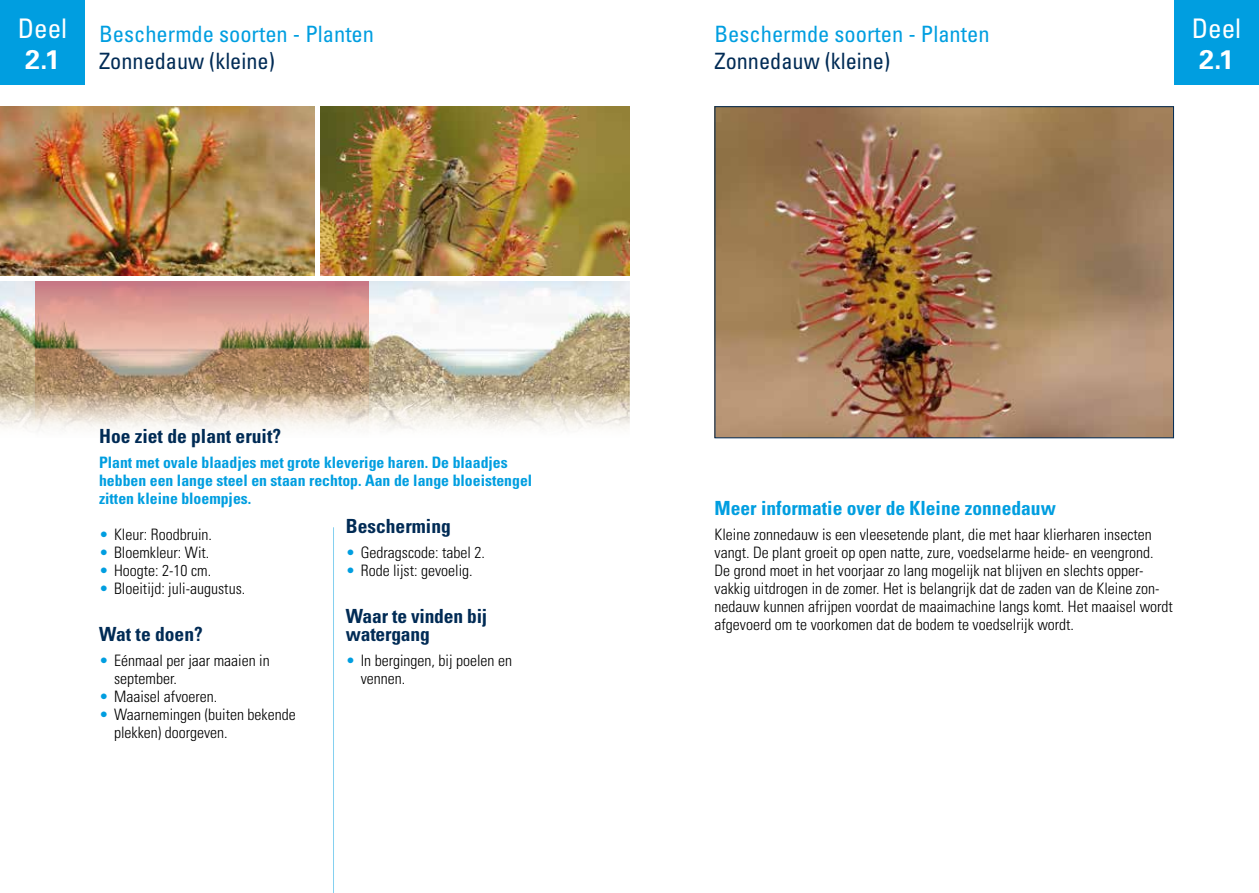
<style>
.page{position:relative;width:1259px;height:893px;background:#fff}
.page>*{position:absolute;margin:0;border:0;box-sizing:border-box;transform-origin:0 0}
.t1{font:condensed 27px/31.5px "Univers";color:#fff}
.t2{font:700 27px "Univers";color:#fff}
.t3{font:condensed 22.5px/27px "Univers";color:#009ee0}
.t4{font:700 condensed 19.5px/18px "Univers";color:#002b55}
.t5{font:700 condensed 19.5px "Univers";color:#009ee0}
.t6{font:300 condensed 15.75px/18px "Univers";color:#000}
.t7{font:700 condensed 15.75px/18px "Univers";color:#009ee0}
.s1{font-weight:700;font-stretch:normal}
.s2{color:#002b55}
.s3{color:#009ee0}
</style>
<div class="page">
<div style="left:1174px;top:0;width:85px;height:85px;background:#009ee0"></div>
<div style="left:0;top:0;width:85px;height:85px;background:#009ee0"></div>
<img style="left:0;top:281px;width:629px;height:149px">
<svg style="left:35px;top:281px;width:334px;height:150px;background:#caa491"></svg>
<img style="left:0;top:106px;width:315px;height:169px">
<img style="left:321px;top:106px;width:308px;height:169px">
<img style="left:716px;top:108px;width:456px;height:328px">
<div style="left:714px;top:106px;width:460px;height:332px;border:1px solid #002b55"></div>
<hr style="left:333px;top:527px;width:1px;height:366px;background:#84d0f0">
<p class="t1" style="left:18px;top:12px;width:51px">Deel<br><span class="s1">2.1</span></p>
<p class="t3" style="left:99px;top:20px;width:276px">Beschermde soorten - Planten<br><span class="s2">Zonnedauw (kleine)</span></p>
<p class="t4" style="left:99px;top:426px;width:183px">Hoe ziet de plant eruit?</p>
<p class="t7" style="left:99px;top:453px;width:435px">Plant met ovale blaadjes met grote kleverige haren. De blaadjes hebben een lange steel en staan rechtop. Aan de lange bloeistengel zitten kleine bloempjes.</p>
<p class="t6" style="left:99px;top:525px;width:114px"><span class="s3">•</span> Kleur: Roodbruin.</p>
<p class="t6" style="left:99px;top:543px;width:112px"><span class="s3">•</span> Bloemkleur: Wit.</p>
<p class="t6" style="left:99px;top:561px;width:114px"><span class="s3">•</span> Hoogte: 2-10 cm.</p>
<p class="t6" style="left:99px;top:579px;width:148px"><span class="s3">•</span> Bloeitijd: juli-augustus.</p>
<p class="t4" style="left:99px;top:624px;width:105px">Wat te doen?</p>
<p class="t6" style="left:114px;top:651px;width:157px;text-indent:-15px"><span class="s3">•</span> Eénmaal per jaar maaien in september.</p>
<p class="t6" style="left:99px;top:687px;width:120px"><span class="s3">•</span> Maaisel afvoeren.</p>
<p class="t6" style="left:114px;top:705px;width:183px;text-indent:-15px"><span class="s3">•</span> Waarnemingen (buiten bekende plekken) doorgeven.</p>
<p class="t4" style="left:346px;top:516px;width:107px">Bescherming</p>
<p class="t6" style="left:346px;top:543px;width:141px"><span class="s3">•</span> Gedragscode: tabel 2.</p>
<p class="t6" style="left:346px;top:561px;width:128px"><span class="s3">•</span> Rode lijst: gevoelig.</p>
<p class="t4" style="left:346px;top:606px;width:143px">Waar te vinden bij watergang</p>
<p class="t6" style="left:361px;top:651px;width:153px;text-indent:-15px"><span class="s3">•</span> In bergingen, bij poelen en vennen.</p>
<p class="t3" style="left:714px;top:20px;width:276px">Beschermde soorten - Planten<br><span class="s2">Zonnedauw (kleine)</span></p>
<h1 class="t1" style="left:1191px;top:12px;width:51px">Deel</h1>
<h1 class="t2" style="left:1199px;top:42px;width:36px">2.1</h1>
<p class="t5" style="left:714px;top:496px;width:343px">Meer informatie over de Kleine zonnedauw</p>
<p class="t6" style="left:714px;top:525px;width:460px">Kleine zonnedauw is een vleesetende plant, die met haar klierharen insecten vangt. De plant groeit op open natte, zure, voedselarme heide- en veengrond.<br>De grond moet in het voorjaar zo lang mogelijk nat blijven en slechts opper&shy;vakkig uitdrogen in de zomer. Het is belangrijk dat de zaden van de Kleine zon&shy;nedauw kunnen afrijpen voordat de maaimachine langs komt. Het maaisel wordt afgevoerd om te voorkomen dat de bodem te voedselrijk wordt.</p>
</div>
